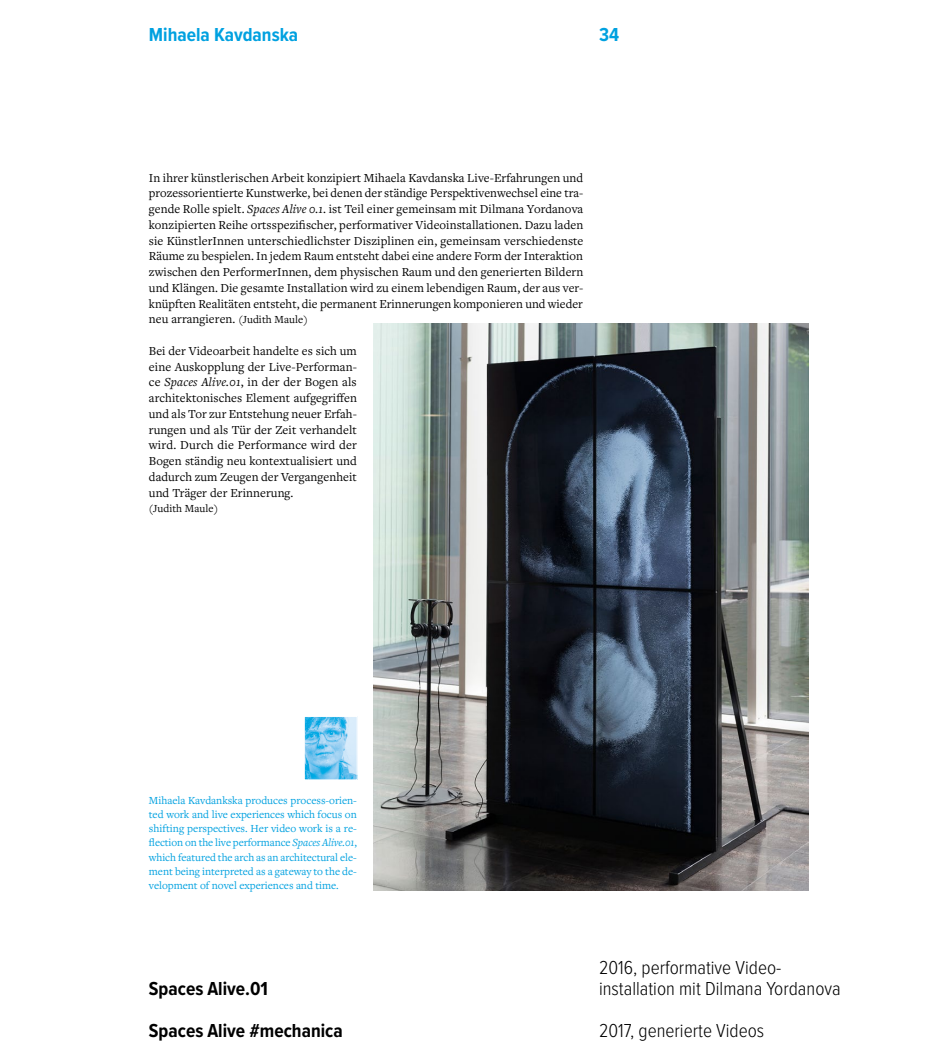
<style>
.page{position:relative;width:936px;height:1063px;background:#fff}
.page>*{position:absolute;margin:0;border:0;box-sizing:border-box;transform-origin:0 0}
.t1{font:300 19.5px/21px "Proxima Nova Cond";color:#000}
.t2{font:700 19.5px/42px "Proxima Nova Cond";color:#000}
.t3{font:700 19.5px "Proxima Nova Cond";color:#00a1e0}
.t4{font:12.75px/15.8px "Freight Text Pro";letter-spacing:.005em;color:#000;text-align:justify}
.t5{font:11.25px/14.2px "Freight Text Pro";letter-spacing:-.005em;color:#00a1e0;text-align:justify}
.t6{font:11.25px "Freight Text Pro";letter-spacing:.005em;color:#000}
.s1{font-style:italic}
.s2{font-size:11.25px}
</style>
<div class="page">
<img style="left:374px;top:323px;width:434px;height:567px">
<img style="left:306px;top:718px;width:49px;height:60px">
<div style="left:304px;top:716px;width:53px;height:64px;border:1px solid #fff"></div>
<h1 class="t3" style="left:149px;top:20px;width:151px">Mihaela Kavdanska</h1>
<h1 class="t3" style="left:599px;top:20px;width:22px">34</h1>
<p class="t4" style="left:149px;top:169px;width:436px">In ihrer künstlerischen Arbeit konzipiert Mihaela Kavdanska Live-Erfahrungen und prozessorientierte Kunstwerke, bei denen der ständige Perspektivenwechsel eine tra&shy;gende Rolle spielt. <span class="s1">Spaces Alive 0.1</span>. ist Teil einer gemeinsam mit Dilmana Yordanova konzipierten Reihe ortsspezifischer, performativer Videoinstallationen. Dazu laden sie KünstlerInnen unterschiedlichster Disziplinen ein, gemeinsam verschiedenste Räume zu bespielen. In jedem Raum entsteht dabei eine andere Form der Interaktion zwischen den PerformerInnen, dem physischen Raum und den generierten Bildern und Klängen. Die gesamte Installation wird zu einem lebendigen Raum, der aus ver&shy;knüpften Realitäten entsteht, die permanent Erinnerungen komponieren und wieder neu arrangieren. <span class="s2">(Judith Maule)</span></p>
<p class="t4" style="left:149px;top:342px;width:210px">Bei der Videoarbeit handelte es sich um eine Auskopplung der Live-Performan&shy;ce <span class="s1">Spaces Alive.01</span>, in der der Bogen als architektonisches Element aufgegriffen und als Tor zur Entstehung neuer Erfah&shy;rungen und als Tür der Zeit verhandelt wird. Durch die Performance wird der Bogen ständig neu kontextualisiert und dadurch zum Zeugen der Vergangenheit und Träger der Erinnerung.</p>
<p class="t6" style="left:149px;top:501px;width:71px">(Judith Maule)</p>
<p class="t5" style="left:149px;top:793px;width:209px">Mihaela Kavdankska produces process-orien&shy;ted work and live experiences which focus on shifting perspectives. Her video work is a re&shy;flection on the live performance <span class="s1">Spaces Alive.01</span>, which featured the arch as an architectural ele&shy;ment being interpreted as a gateway to the de&shy;velopment of novel experiences and time.</p>
<h1 class="t2" style="left:149px;top:968px;width:195px">Spaces Alive.01<br>Spaces Alive #mechanica</h1>
<h1 class="t1" style="left:599px;top:958px;width:243px">2016, performative Video&shy;installation mit Dilmana Yordanova</h1>
<h1 class="t1" style="left:599px;top:1021px;width:167px">2017, generierte Videos</h1>
</div>
